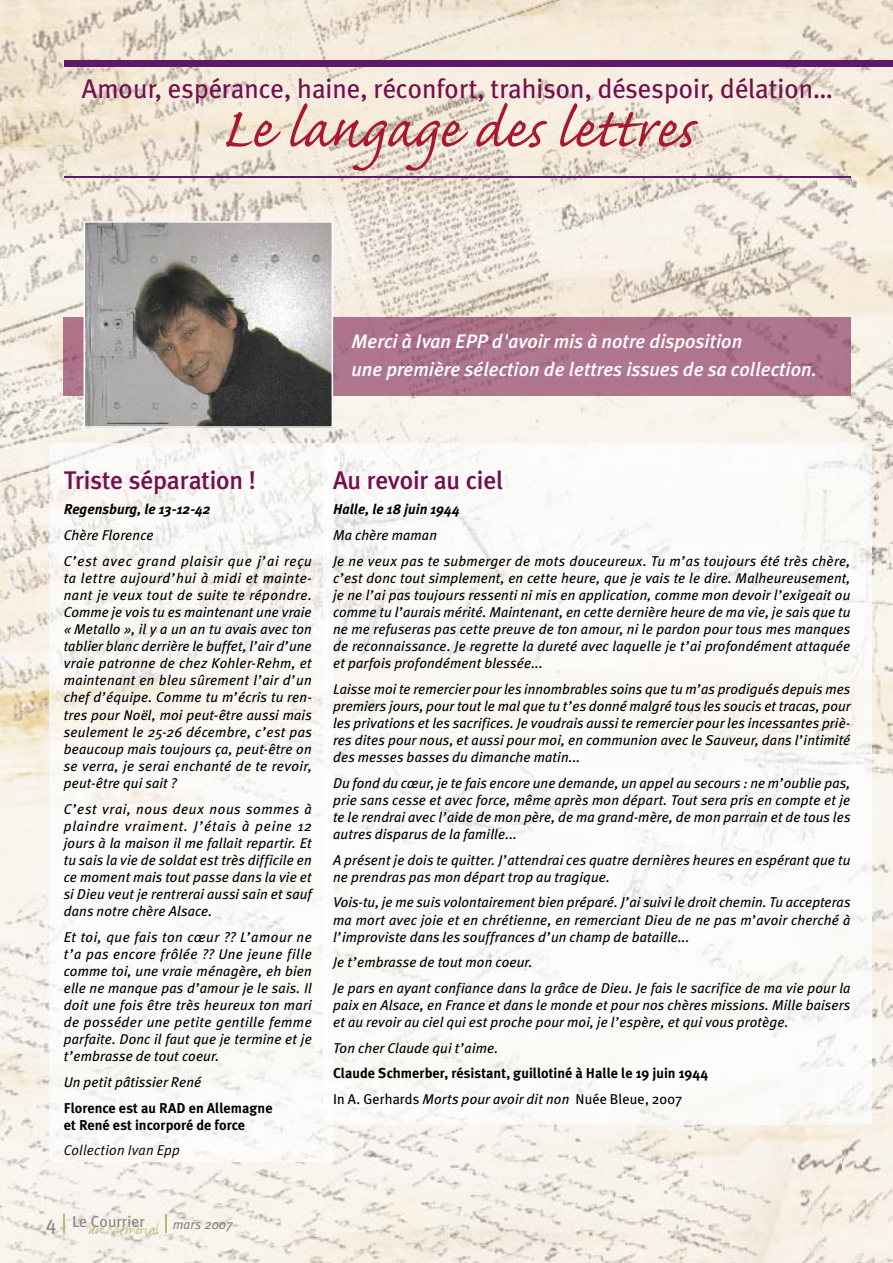
<style>
.page{position:relative;width:893px;height:1263px;background:#fff}
.page>*{position:absolute;margin:0;border:0;box-sizing:border-box;transform-origin:0 0}
.t1{font:72px "Caflisch Script";color:#a9192d}
.t2{font:27px "Meta Plus";color:#740f4e}
.t3{font:500 25.5px "Meta Plus";letter-spacing:-.01em;color:#740f4e}
.t4{font:italic 500 19.5px/28.5px "Meta Plus";color:#fff}
.t5{font:17.55px "FF Justlefthand";letter-spacing:-.025em;color:#b8bb6d}
.t6{font:15.75px "Meta Plus";color:#8e837a}
.t7{font:italic 14.25px/17.1px "Meta Plus";letter-spacing:.01em;color:#000;text-align:justify}
.t8{font:700 14.25px/17.1px "Meta Plus";color:#000}
.t9{font:italic 14.25px/25.7px "Meta Plus";letter-spacing:.045em;color:#000}
.t10{font:italic 700 14.25px "Meta Plus";letter-spacing:-.005em;color:#000}
.t11{font:italic 14.25px "Meta Plus Normal";letter-spacing:.01em;color:#000}
.t12{font:italic 13.5px "Meta Plus";color:#8e837a}
.s1{font-weight:400}
.s2{font-weight:400;font-style:italic}
.s3{font-size:19.5px}
</style>
<div class="page">
<img style="left:0;top:0;width:893px;height:473px">
<img style="left:0;top:473px;width:51px;height:790px">
<img style="left:841px;top:473px;width:52px;height:790px">
<img style="left:315px;top:1124px;width:526px;height:139px">
<img style="left:51px;top:1162px;width:264px;height:101px">
<img style="left:50px;top:443px;width:283px;height:719px">
<img style="left:333px;top:443px;width:539px;height:681px">
<img style="left:323px;top:443px;width:10px;height:681px">
<svg style="left:63px;top:1214px;width:2px;height:19px"></svg>
<svg style="left:165px;top:1214px;width:2px;height:19px"></svg>
<hr style="left:64px;top:176px;width:786px;height:2px;background:#5e1769">
<div style="left:64px;top:61px;width:829px;height:6px;background:#5e1769"></div>
<img style="left:64px;top:317px;width:786px;height:79px">
<svg style="left:84px;top:221px;width:249px;height:207px;background:#94908d"></svg>
<h2 class="t2" style="left:82px;top:73px;width:752px">Amour, espérance, haine, réconfort, trahison, désespoir, délation…</h2>
<h1 class="t1" style="left:221px;top:92px;width:473px">Le langage des lettres</h1>
<h3 class="t4" style="left:351px;top:326px;width:467px">Merci à Ivan EPP d'avoir mis à notre disposition<br>une première sélection de lettres issues de sa collection.</h3>
<h3 class="t3" style="left:64px;top:465px;width:193px">Triste séparation !</h3>
<p class="t10" style="left:64px;top:501px;width:148px">Regensburg, le 13-12-42</p>
<p class="t9" style="left:64px;top:522px;width:250px">Chère Florence<br>C’est avec grand plaisir que j’ai reçu</p>
<p class="t7" style="left:64px;top:569px;width:250px">ta lettre aujourd’hui à midi et mainte&shy;nant je veux tout de suite te répondre.<br>Comme je vois tu es maintenant une vraie « Metallo », il y a un an tu avais avec ton tablier blanc derrière le buffet, l’air d’une vraie patronne de chez Kohler-Rehm, et maintenant en bleu sûrement l’air d’un chef d’équipe. Comme tu m’écris tu ren&shy;tres pour Noël, moi peut-être aussi mais seulement le 25-26 décembre, c’est pas beaucoup mais toujours ça, peut-être on se verra, je serai enchanté de te revoir, peut-être qui sait ?</p>
<p class="t7" style="left:64px;top:800px;width:250px">C’est vrai, nous deux nous sommes à plaindre vraiment. J’étais à peine 12 jours à la maison il me fallait repartir. Et tu sais la vie de soldat est très difficile en ce moment mais tout passe dans la vie et si Dieu veut je rentrerai aussi sain et sauf dans notre chère Alsace.</p>
<p class="t7" style="left:64px;top:928px;width:250px">Et toi, que fais ton cœur ?? L’amour ne t’a pas encore frôlée ?? Une jeune fille comme toi, une vraie ménagère, eh bien elle ne manque pas d’amour je le sais. Il doit une fois être très heureux ton mari de posséder une petite gentille femme parfaite. Donc il faut que je termine et je t’embrasse de tout coeur.</p>
<p class="t7" style="left:64px;top:1073px;width:139px">Un petit pâtissier René</p>
<p class="t8" style="left:64px;top:1099px;width:210px">Florence est au RAD en Allemagne et René est incorporé de force</p>
<p class="t11" style="left:64px;top:1142px;width:118px">Collection Ivan Epp</p>
<h3 class="t3" style="left:333px;top:465px;width:172px">Au revoir au ciel</h3>
<p class="t10" style="left:333px;top:501px;width:128px">Halle, le 18 juin 1944</p>
<p class="t7" style="left:333px;top:522px;width:519px;line-height:25.7px">Ma chère maman<br>Je ne veux pas te submerger de mots douceureux. Tu m’as toujours été très chère,</p>
<p class="t7" style="left:333px;top:569px;width:519px">c’est donc tout simplement, en cette heure, que je vais te le dire. Malheureusement, je ne l’ai pas toujours ressenti ni mis en application, comme mon devoir l’exigeait ou comme tu l’aurais mérité. Maintenant, en cette dernière heure de ma vie, je sais que tu ne me refuseras pas cette preuve de ton amour, ni le pardon pour tous mes manques de reconnaissance. Je regrette la dureté avec laquelle je t’ai profondément attaquée et parfois profondément blessée...</p>
<p class="t7" style="left:333px;top:680px;width:519px">Laisse moi te remercier pour les innombrables soins que tu m’as prodigués depuis mes premiers jours, pour tout le mal que tu t’es donné malgré tous les soucis et tracas, pour les privations et les sacrifices. Je voudrais aussi te remercier pour les incessantes priè&shy;res dites pour nous, et aussi pour moi, en communion avec le Sauveur, dans l’intimité des messes basses du dimanche matin...</p>
<p class="t7" style="left:333px;top:774px;width:519px">Du fond du cœur, je te fais encore une demande, un appel au secours : ne m’oublie pas, prie sans cesse et avec force, même après mon départ. Tout sera pris en compte et je te le rendrai avec l’aide de mon père, de ma grand-mère, de mon parrain et de tous les autres disparus de la famille...</p>
<p class="t7" style="left:333px;top:851px;width:519px">A présent je dois te quitter. J’attendrai ces quatre dernières heures en espérant que tu ne prendras pas mon départ trop au tragique.</p>
<p class="t7" style="left:333px;top:894px;width:519px">Vois-tu, je me suis volontairement bien préparé. J’ai suivi le droit chemin. Tu accepteras ma mort avec joie et en chrétienne, en remerciant Dieu de ne pas m’avoir cherché à l’improviste dans les souffrances d’un champ de bataille...</p>
<p class="t7" style="left:333px;top:949px;width:519px;line-height:25.7px">Je t’embrasse de tout mon coeur.<br>Je pars en ayant confiance dans la grâce de Dieu. Je fais le sacrifice de ma vie pour la</p>
<p class="t7" style="left:333px;top:996px;width:519px">paix en Alsace, en France et dans le monde et pour nos chères missions. Mille baisers et au revoir au ciel qui est proche pour moi, je l’espère, et qui vous protège.</p>
<p class="t7" style="left:333px;top:1039px;width:167px">Ton cher Claude qui t’aime.</p>
<p class="t8" style="left:333px;top:1060px;width:377px;line-height:25.7px">Claude Schmerber, résistant, guillotiné à Halle le 19 juin 1944<br><span class="s1">In A. Gerhards</span> <span class="s2">Morts pour avoir dit non</span> <span class="s1">Nuée Bleue, 2007</span></p>
<p class="t6" style="left:46px;top:1212px;width:100px"><span class="s3">4</span> Le Courrier</p>
<p class="t12" style="left:173px;top:1217px;width:62px">mars 2007</p>
<p class="t5" style="left:89px;top:1218px;width:71px">du Mémorial</p>
</div>
